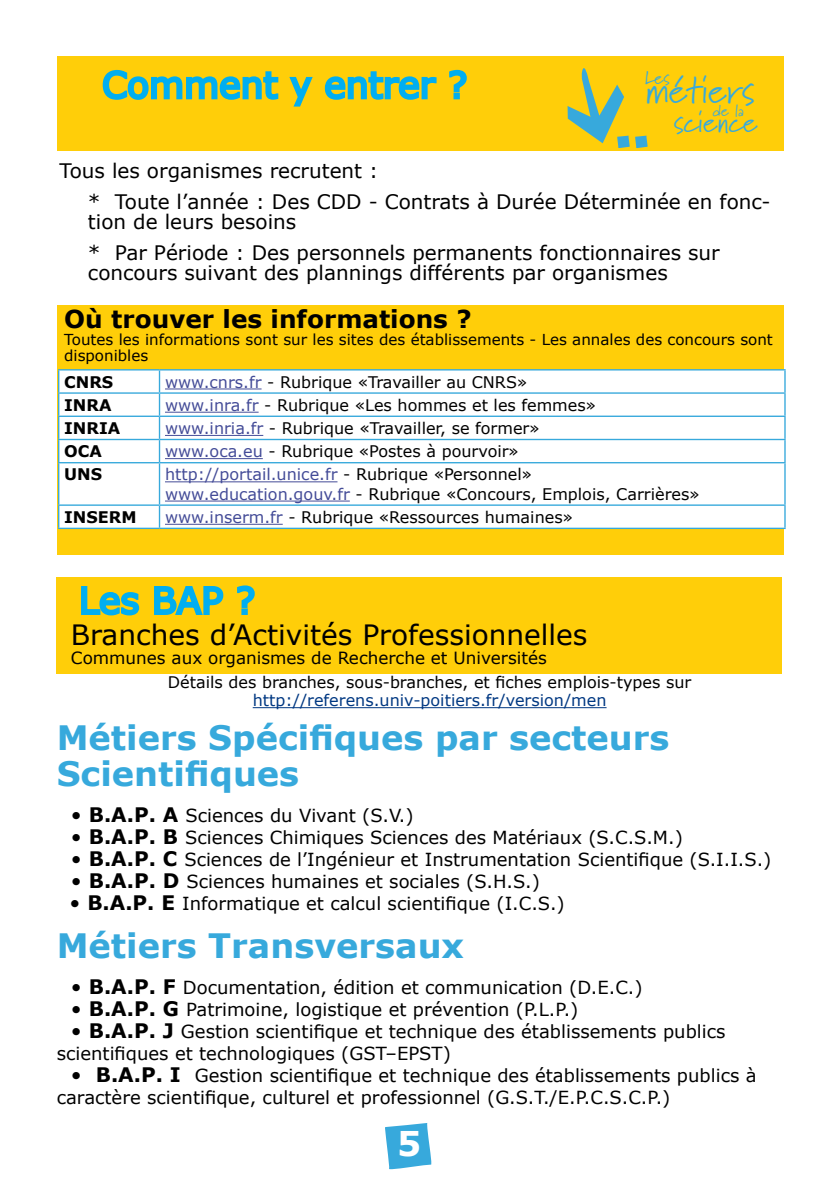
<style>
.page{position:relative;width:840px;height:1191px;background:#fff}
.page>*{position:absolute;margin:0;border:0;box-sizing:border-box;transform-origin:0 0}
.t1{font:37.8px "Marydale";letter-spacing:-.01em;color:#37a9dc}
.t2{font:36px "Verdana";color:#01aef0}
.t3{font:700 34px "Verdana";color:#fff}
.t4{font:700 33.6px/36px "Verdana";color:#37a9dc}
.t5{font:29.4px "Marydale";letter-spacing:-.01em;color:#37a9dc}
.t6{font:28px "Verdana";color:#000}
.t7{font:700 24.6px "Verdana";color:#000}
.t8{font:20px/31.4px "Verdana";color:#000}
.t9{font:18.4px "Marydale";color:#37a9dc}
.t10{font:18px/22px "Verdana";color:#000}
.t11{font:16.8px "Verdana";color:#000}
.t12{font:16px/19.2px "Verdana";color:#000}
.t13{font:16px "Verdana";color:#003882}
.t14{font:700 16px "Verdana";color:#000}
.t15{font:15.8px "Marydale";color:#37a9dc}
.t16{font:15px/16.4px "Verdana";color:#000}
.s1{color:#444c98}
.s2{font-size:20px}
.s3{font-weight:700;font-size:20px}
</style>
<div class="page">
<div style="left:57px;top:305px;width:725px;height:249px;background:#ffce09"></div>
<div style="left:57px;top:57px;width:725px;height:94px;background:#ffce09"></div>
<svg style="left:102px;top:69px;width:177px;height:31px"></svg>
<svg style="left:289px;top:76px;width:24px;height:31px"></svg>
<svg style="left:324px;top:71px;width:113px;height:29px"></svg>
<svg style="left:449px;top:69px;width:18px;height:31px"></svg>
<div style="left:59px;top:370px;width:724px;height:157px;background:#fff"></div>
<hr style="left:58px;top:369px;width:101px;height:1px;background:#37a9dc">
<hr style="left:159px;top:369px;width:626px;height:1px;background:#37a9dc">
<hr style="left:783px;top:370px;width:2px;height:22px;background:#37a9dc">
<hr style="left:58px;top:392px;width:101px;height:2px;background:#37a9dc">
<hr style="left:159px;top:392px;width:626px;height:2px;background:#37a9dc">
<hr style="left:783px;top:394px;width:2px;height:21px;background:#37a9dc">
<hr style="left:58px;top:415px;width:101px;height:2px;background:#37a9dc">
<hr style="left:159px;top:415px;width:626px;height:2px;background:#37a9dc">
<hr style="left:783px;top:417px;width:2px;height:22px;background:#37a9dc">
<hr style="left:58px;top:439px;width:101px;height:1px;background:#37a9dc">
<svg style="left:58px;top:370px;width:1px;height:92px"></svg>
<hr style="left:159px;top:439px;width:626px;height:1px;background:#37a9dc">
<svg style="left:159px;top:370px;width:1px;height:92px"></svg>
<hr style="left:783px;top:440px;width:2px;height:22px;background:#37a9dc">
<hr style="left:58px;top:462px;width:101px;height:1px;background:#37a9dc">
<hr style="left:58px;top:463px;width:1px;height:41px;background:#37a9dc">
<hr style="left:159px;top:462px;width:626px;height:1px;background:#37a9dc">
<hr style="left:159px;top:463px;width:1px;height:41px;background:#37a9dc">
<hr style="left:783px;top:463px;width:2px;height:41px;background:#37a9dc">
<hr style="left:58px;top:504px;width:101px;height:2px;background:#37a9dc">
<svg style="left:58px;top:506px;width:1px;height:21px"></svg>
<hr style="left:159px;top:504px;width:626px;height:2px;background:#37a9dc">
<svg style="left:159px;top:506px;width:1px;height:21px"></svg>
<hr style="left:783px;top:506px;width:2px;height:21px;background:#37a9dc">
<hr style="left:58px;top:527px;width:101px;height:2px;background:#37a9dc">
<hr style="left:159px;top:527px;width:626px;height:2px;background:#37a9dc">
<hr style="left:165px;top:388px;width:96px;height:1px;background:#444c98">
<hr style="left:165px;top:412px;width:93px;height:1px;background:#444c98">
<hr style="left:165px;top:435px;width:98px;height:1px;background:#444c98">
<hr style="left:165px;top:458px;width:98px;height:1px;background:#444c98">
<hr style="left:165px;top:481px;width:172px;height:1px;background:#444c98">
<hr style="left:165px;top:500px;width:184px;height:1px;background:#444c98">
<hr style="left:165px;top:524px;width:117px;height:1px;background:#444c98">
<svg style="left:567px;top:68px;width:56px;height:75px"></svg>
<div style="left:616px;top:136px;width:13px;height:12px;background:#37a9dc"></div>
<div style="left:634px;top:136px;width:13px;height:12px;background:#37a9dc"></div>
<div style="left:57px;top:577px;width:724px;height:96px;background:#ffce09"></div>
<svg style="left:81px;top:586px;width:59px;height:30px"></svg>
<svg style="left:154px;top:586px;width:70px;height:29px"></svg>
<svg style="left:237px;top:585px;width:18px;height:30px"></svg>
<hr style="left:252px;top:707px;width:354px;height:1px;background:#003882">
<svg style="left:385px;top:1123px;width:47px;height:47px"></svg>
<h2 class="t2" style="left:102px;top:62px;width:367px">Comment y entrer ?</h2>
<p class="t9" style="left:644px;top:66px;width:26px">Les</p>
<h1 class="t1" style="left:644px;top:68px;width:111px">métiers</h1>
<p class="t15" style="left:712px;top:101px;width:32px">de la</p>
<h3 class="t5" style="left:673px;top:104px;width:85px">science</h3>
<p class="t8" style="left:88px;top:155px;width:683px;text-indent:-28px">Tous les organismes recrutent :<br>* Toute l’année : Des CDD - Contrats à Durée Déterminée en fonc-</p>
<p class="t8" style="left:88px;top:206px;width:633px">tion de leurs besoins<br>* Par Période : Des personnels permanents fonctionnaires sur</p>
<p class="t8" style="left:88px;top:257px;width:581px">concours suivant des plannings différents par organismes</p>
<h3 class="t7" style="left:64px;top:303px;width:409px">Où trouver les informations ?</h3>
<p class="t16" style="left:64px;top:331px;width:709px">Toutes les informations sont sur les sites des établissements - Les annales des concours sont disponibles</p>
<p class="t14" style="left:64px;top:371px;width:51px">CNRS</p>
<p class="t12" style="left:165px;top:372px;width:363px"><span class="s1">www.cnrs.fr</span> - Rubrique «Travailler au CNRS»</p>
<p class="t14" style="left:64px;top:394px;width:49px">INRA</p>
<p class="t12" style="left:165px;top:395px;width:432px"><span class="s1">www.inra.fr</span> - Rubrique «Les hommes et les femmes»</p>
<p class="t14" style="left:64px;top:418px;width:57px">INRIA</p>
<p class="t12" style="left:165px;top:419px;width:376px"><span class="s1">www.inria.fr</span> - Rubrique «Travailler, se former»</p>
<p class="t14" style="left:64px;top:441px;width:39px">OCA</p>
<p class="t12" style="left:165px;top:442px;width:355px"><span class="s1">www.oca.eu</span> - Rubrique «Postes à pourvoir»</p>
<p class="t14" style="left:64px;top:464px;width:39px">UNS</p>
<p class="t12" style="left:165px;top:465px;width:536px"><span class="s1">http://portail.unice.fr</span> - Rubrique «Personnel» <span class="s1">www.education.gouv.fr</span> - Rubrique «Concours, Emplois, Carrières»</p>
<p class="t14" style="left:64px;top:506px;width:74px">INSERM</p>
<p class="t12" style="left:165px;top:508px;width:409px"><span class="s1">www.inserm.fr</span> - Rubrique «Ressources humaines»</p>
<h2 class="t2" style="left:79px;top:577px;width:178px">Les BAP ?</h2>
<h3 class="t6" style="left:71px;top:617px;width:518px">Branches d’Activités Professionnelles</h3>
<p class="t11" style="left:71px;top:647px;width:477px">Communes aux organismes de Recherche et Universités</p>
<p class="t12" style="left:168px;top:673px;width:524px">Détails des branches, sous-branches, et fiches emplois-types sur</p>
<p class="t13" style="left:252px;top:690px;width:355px">http://referens.univ-poitiers.fr/version/men</p>
<h3 class="t4" style="left:57px;top:720px;width:614px">Métiers Spécifiques par secteurs<br>Scientifiques</h3>
<p class="t10" style="left:71px;top:804px;width:344px"><span class="s2">•</span> <span class="s3">B.A.P. A</span> Sciences du Vivant (S.V.)</p>
<p class="t10" style="left:71px;top:826px;width:613px"><span class="s2">•</span> <span class="s3">B.A.P. B</span> Sciences Chimiques Sciences des Matériaux (S.C.S.M.)</p>
<p class="t10" style="left:71px;top:848px;width:701px"><span class="s2">•</span> <span class="s3">B.A.P. C</span> Sciences de l’Ingénieur et Instrumentation Scientifique (S.I.I.S.)</p>
<p class="t10" style="left:71px;top:870px;width:470px"><span class="s2">•</span> <span class="s3">B.A.P. D</span> Sciences humaines et sociales (S.H.S.)</p>
<p class="t10" style="left:69px;top:892px;width:496px"><span class="s2">•</span> <span class="s3">B.A.P. E</span> Informatique et calcul scientifique (I.C.S.)</p>
<h3 class="t4" style="left:57px;top:928px;width:408px">Métiers Transversaux</h3>
<p class="t10" style="left:71px;top:976px;width:573px"><span class="s2">•</span> <span class="s3">B.A.P. F</span> Documentation, édition et communication (D.E.C.)</p>
<p class="t10" style="left:71px;top:998px;width:509px"><span class="s2">•</span> <span class="s3">B.A.P. G</span> Patrimoine, logistique et prévention (P.L.P.)</p>
<p class="t10" style="left:57px;top:1020px;width:670px;text-indent:14px"><span class="s2">•</span> <span class="s3">B.A.P. J</span> Gestion scientifique et technique des établissements publics scientifiques et technologiques (GST–EPST)</p>
<p class="t10" style="left:57px;top:1064px;width:701px;text-indent:14px"><span class="s2">•</span> <span class="s3">B.A.P. I</span> Gestion scientifique et technique des établissements publics à caractère scientifique, culturel et professionnel (G.S.T./E.P.C.S.C.P.)</p>
<h3 class="t3" style="left:397px;top:1121px;width:26px">5</h3>
</div>
